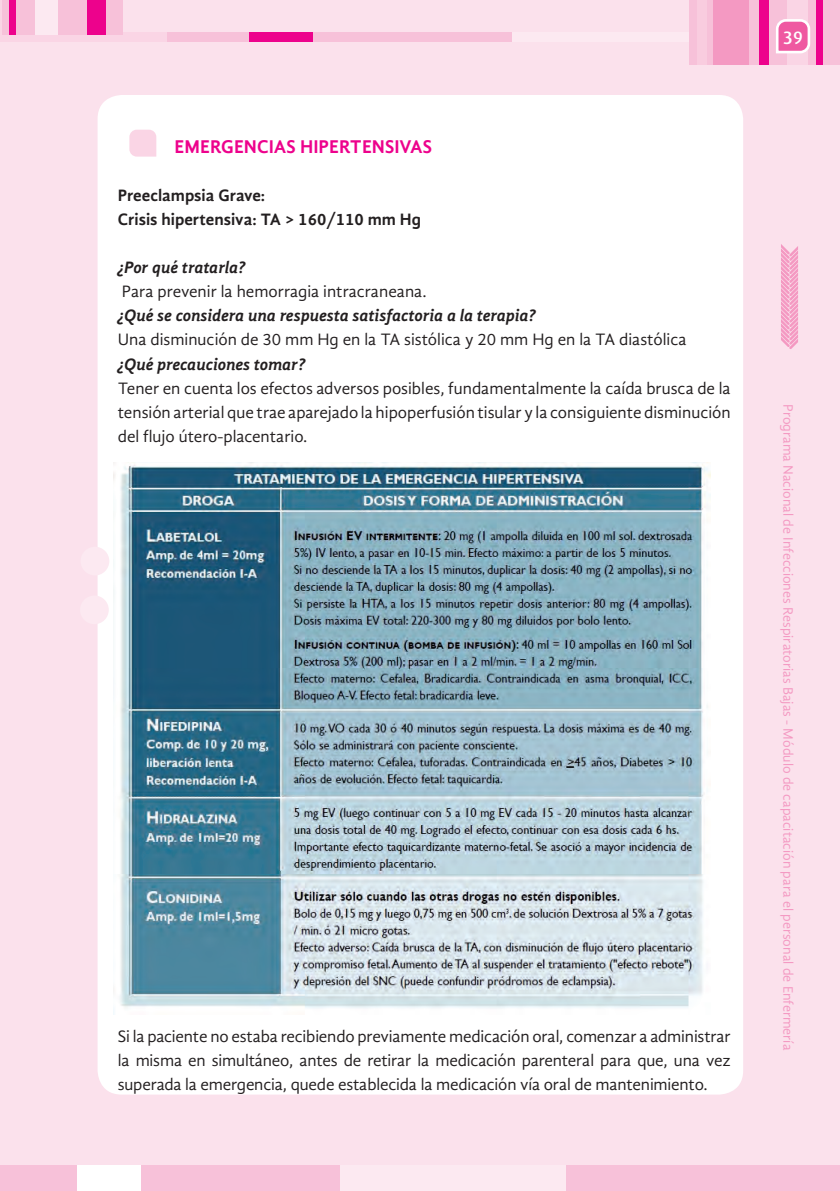
<style>
.page{position:relative;width:840px;height:1191px;background:#fff}
.page>*{position:absolute;margin:0;border:0;box-sizing:border-box;transform-origin:0 0}
.t1{font:700 19px "Gandhi Sans";color:#ed028c}
.t2{font:500 18px "Dax";color:#fff}
.t3{font:17px/24px "Gandhi Sans";color:#231f20;text-align:justify}
.t4{font:italic 700 17px "Gandhi Sans";letter-spacing:-.01em;color:#231f20}
.t5{font:700 17px/24px "Gandhi Sans";color:#231f20}
.t6{font:14px "Gandhi Sans";color:#f499c2}
</style>
<div class="page">
<div style="left:0;top:0;width:839px;height:1191px;background:#fbe1ec"></div>
<div style="left:0;top:1165px;width:839px;height:26px;background:#f7c1d9"></div>
<div style="left:77px;top:1165px;width:64px;height:26px;background:#fff"></div>
<div style="left:340px;top:1165px;width:225px;height:26px;background:#fce9f1"></div>
<div style="left:0;top:32px;width:839px;height:10px;background:#f7c1d9"></div>
<div style="left:0;top:32px;width:166px;height:10px;background:#fad5e5"></div>
<div style="left:249px;top:32px;width:64px;height:10px;background:#ed028c"></div>
<div style="left:512px;top:32px;width:225px;height:10px;background:#fce9f1"></div>
<div style="left:0;top:0;width:123px;height:34px;background:#f7c1d9"></div>
<hr style="left:0;top:0;width:1px;height:34px;background:#fad5e5">
<div style="left:9px;top:0;width:7px;height:34px;background:#ed028c"></div>
<div style="left:35px;top:0;width:23px;height:34px;background:#fce9f1"></div>
<div style="left:87px;top:0;width:19px;height:34px;background:#ed028c"></div>
<div style="left:689px;top:0;width:150px;height:64px;background:#f7c1d9"></div>
<div style="left:712px;top:0;width:36px;height:64px;background:#f499c2"></div>
<div style="left:758px;top:0;width:10px;height:64px;background:#ed028c"></div>
<div style="left:786px;top:0;width:21px;height:64px;background:#fad5e5"></div>
<div style="left:815px;top:0;width:6px;height:64px;background:#ed028c"></div>
<div style="left:697px;top:0;width:9px;height:64px;background:#f9ccdf"></div>
<svg style="left:776px;top:18px;width:35px;height:37px"></svg>
<svg style="left:781px;top:244px;width:16px;height:105px;background:#f5aece"></svg>
<div style="left:97px;top:95px;width:645px;height:999px;background:#fff;border-radius:24px"></div>
<div style="left:80px;top:547px;width:29px;height:28px;background:#fce9f1;border-radius:50%"></div>
<div style="left:80px;top:595px;width:29px;height:29px;background:#fce9f1;border-radius:50%"></div>
<svg style="left:129px;top:130px;width:27px;height:27px"></svg>
<img style="left:113px;top:462px;width:597px;height:552px">
<p class="t1" style="left:174px;top:136px;width:259px">EMERGENCIAS HIPERTENSIVAS</p>
<p class="t5" style="left:118px;top:184px;width:149px">Preeclampsia Grave:<br>Crisis hipertensiva: TA</p>
<p class="t5" style="left:285px;top:208px;width:137px">&gt; 160/110 mm Hg</p>
<p class="t4" style="left:118px;top:258px;width:129px">¿Por qué tratarla?</p>
<p class="t3" style="left:122px;top:280px;width:306px">Para prevenir la hemorragia intracraneana.</p>
<p class="t4" style="left:118px;top:306px;width:419px">¿Qué se considera una respuesta satisfactoria a la terapia?</p>
<p class="t3" style="left:118px;top:328px;width:570px">Una disminución de 30 mm Hg en la TA sistólica y 20 mm Hg en la TA diastólica</p>
<p class="t4" style="left:118px;top:354px;width:189px">¿Qué precauciones tomar?</p>
<p class="t3" style="left:118px;top:376px;width:614px">Tener en cuenta los efectos adversos posibles, fundamentalmente la caída brusca de la tensión arterial que trae aparejado la hipoperfusión tisular y la consiguiente disminución del flujo útero-placentario.</p>
<p class="t3" style="left:118px;top:1024px;width:614px">Si la paciente no estaba recibiendo previamente medicación oral, comenzar a administrar la misma en simultáneo, antes de retirar la medicación parenteral para que, una vez superada la emergencia, quede establecida la medicación vía oral de mantenimiento.</p>
<p class="t2" style="left:782px;top:28px;width:21px">39</p>
<p class="t6" style="left:795px;top:404px;width:648px;rotate:90deg">Programa Nacional de Infecciones Respiratorias Bajas - Módulo de capacitación para el personal de Enfermería</p>
</div>
